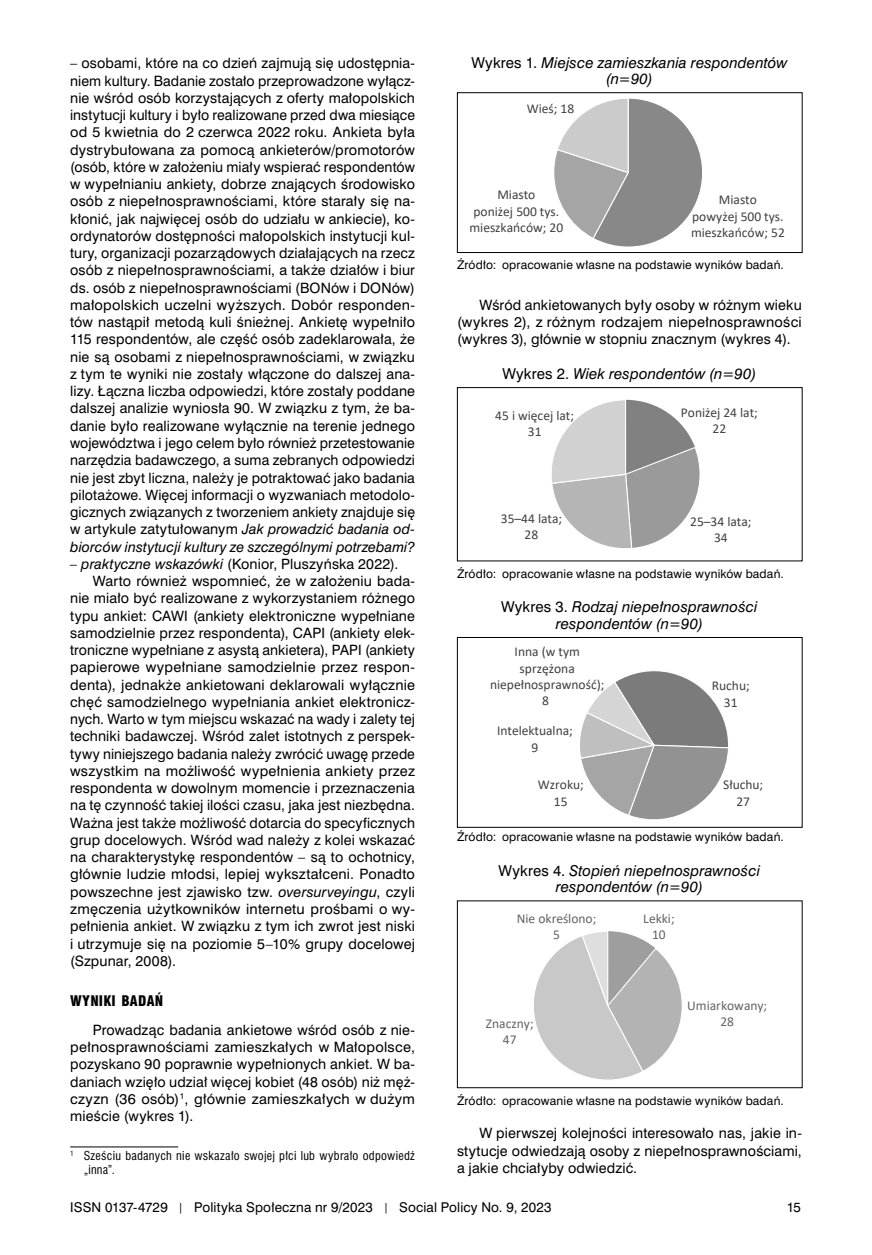
<style>
.page{position:relative;width:872px;height:1255px;background:#fff}
.page>*{position:absolute;margin:0;border:0;box-sizing:border-box;transform-origin:0 0}
.Tabela_tytuł_1_łam{font:15px/16.5px "Swis 721 PL Italic A";letter-spacing:.005em;color:#000;text-align:center}
.tekst_podstawowy_10{font:14.25px/17.2px "Swis 721 PL Roman A";letter-spacing:.01em;color:#000;text-align:justify}
.II_gr{font:14.25px "Swis 721 Blk Cn PL Regular A";letter-spacing:.025em;color:#000}
.t1{font:13.5px/16.2px "Calibri";color:#404040;text-align:center}
.t2{font:13.5px "Swis 721 PL Roman A";letter-spacing:.01em;color:#000}
.t3{font:13.5px/16.2px "Calibri";color:#646363;text-align:center}
.źródło_pod_tabelą_1{font:12px "Swis 721 PL Roman A";letter-spacing:.015em;color:#000}
.przypis{font:12px/13.5px "Swis 721 Cn PL Roman A";letter-spacing:.02em;color:#000}
.s1{font-family:"Swis 721 PL Italic A"}
.s2{font-family:"Swis 721 PL Roman A"}
.s3{font-size:10.5px}
</style>
<div class="page">
<hr style="left:70px;top:1146px;width:108px;height:1px;background:#000">
<svg style="left:554px;top:98px;width:148px;height:149px"></svg>
<div style="left:457px;top:92px;width:345px;height:161px;border:1px solid #000"></div>
<svg style="left:552px;top:399px;width:148px;height:149px"></svg>
<div style="left:457px;top:387px;width:345px;height:174px;border:1px solid #000"></div>
<svg style="left:580px;top:671px;width:148px;height:149px"></svg>
<div style="left:457px;top:637px;width:345px;height:190px;border:1px solid #000"></div>
<svg style="left:534px;top:931px;width:148px;height:149px"></svg>
<div style="left:457px;top:900px;width:345px;height:188px;border:1px solid #000"></div>
<p class="tekst_podstawowy_10" style="left:70px;top:54px;width:346px">– osobami, które na co dzień zajmują się udostępnia&shy;niem kultury. Badanie zostało przeprowadzone wyłącz&shy;nie wśród osób korzystających z oferty małopolskich instytucji kultury i było realizowane przed dwa miesiące od 5 kwietnia do 2 czerwca 2022 roku. Ankieta była dystrybułowana za pomocą ankieterów/promotorów (osób, które w założeniu miały wspierać respondentów w wypełnianiu ankiety, dobrze znających środowisko osób z niepełnosprawnościami, które starały się na&shy;kłonić, jak najwięcej osób do udziału w ankiecie), ko&shy;ordynatorów dostępności małopolskich instytucji kul&shy;tury, organizacji pozarządowych działających na rzecz osób z niepełnosprawnościami, a także działów i biur ds. osób z niepełnosprawnościami (BONów i DONów) małopolskich uczelni wyższych. Dobór responden&shy;tów nastąpił metodą kuli śnieżnej. Ankietę wypełniło 115 respondentów, ale część osób zadeklarowała, że nie są osobami z niepełnosprawnościami, w związku z tym te wyniki nie zostały włączone do dalszej ana&shy;lizy. Łączna liczba odpowiedzi, które zostały poddane dalszej analizie wyniosła 90. W związku z tym, że ba&shy;danie było realizowane wyłącznie na terenie jednego województwa i jego celem było również przetestowanie narzędzia badawczego, a suma zebranych odpowiedzi nie jest zbyt liczna, należy je potraktować jako badania pilotażowe. Więcej informacji o wyzwaniach metodolo&shy;gicznych związanych z tworzeniem ankiety znajduje się w artykule zatytułowanym <span class="s1">Jak prowadzić badania od&shy;biorców instytucji kultury ze szczególnymi potrzebami?</span></p>
<p class="tekst_podstawowy_10" style="left:70px;top:555px;width:329px"><span class="s1">– praktyczne wskazówki</span> (Konior, Pluszyńska 2022).</p>
<p class="tekst_podstawowy_10" style="left:70px;top:572px;width:346px;text-indent:22px">Warto również wspomnieć, że w założeniu bada&shy;nie miało być realizowane z wykorzystaniem różnego typu ankiet: CAWI (ankiety elektroniczne wypełniane samodzielnie przez respondenta), CAPI (ankiety elek&shy;troniczne wypełniane z asystą ankietera), PAPI (ankiety papierowe wypełniane samodzielnie przez respon&shy;denta), jednakże ankietowani deklarowali wyłącznie chęć samodzielnego wypełniania ankiet elektronicz&shy;nych. Warto w tym miejscu wskazać na wady i zalety tej techniki badawczej. Wśród zalet istotnych z perspek&shy;tywy niniejszego badania należy zwrócić uwagę przede wszystkim na możliwość wypełnienia ankiety przez respondenta w dowolnym momencie i przeznaczenia na tę czynność takiej ilości czasu, jaka jest niezbędna.<br>Ważna jest także możliwość dotarcia do specyficznych grup docelowych. Wśród wad należy z kolei wskazać na charakterystykę respondentów – są to ochotnicy, głównie ludzie młodsi, lepiej wykształceni. Ponadto powszechne jest zjawisko tzw. <span class="s1">oversurveyingu</span>, czyli zmęczenia użytkowników internetu prośbami o wy&shy;pełnienia ankiet. W związku z tym ich zwrot jest niski i utrzymuje się na poziomie 5–10% grupy docelowej (Szpunar, 2008).</p>
<p class="II_gr" style="left:70px;top:991px;width:95px">WYNIKI BADAŃ</p>
<p class="tekst_podstawowy_10" style="left:70px;top:1020px;width:346px;text-indent:22px">Prowadząc badania ankietowe wśród osób z nie&shy;pełnosprawnościami zamieszkałych w Małopolsce, pozyskano 90 poprawnie wypełnionych ankiet. W ba&shy;daniach wzięło udział więcej kobiet (48 osób) niż męż&shy;czyzn (36 osób)<sup>1</sup>, głównie zamieszkałych w dużym mieście (wykres 1).</p>
<p class="przypis" style="left:84px;top:1149px;width:333px;text-indent:-14px"><sup>1</sup> Sześciu badanych nie wskazało swojej płci lub wybrało odpowiedź „inna”.</p>
<p class="Tabela_tytuł_1_łam" style="left:471px;top:54px;width:317px"><span class="s2">Wykres 1.</span> Miejsce zamieszkania respondentów (n=90)</p>
<p class="t1" style="left:526px;top:100px;width:49px">Wieś; 18</p>
<p class="t1" style="left:469px;top:186px;width:95px">Miasto<br>poniżej 500 tys. mieszkańców; 20</p>
<p class="t1" style="left:691px;top:191px;width:95px">Miasto<br>powyżej 500 tys. mieszkańców; 52</p>
<p class="źródło_pod_tabelą_1" style="left:457px;top:258px;width:328px">Źródło: opracowanie własne na podstawie wyników badań.</p>
<p class="tekst_podstawowy_10" style="left:457px;top:296px;width:346px;text-indent:22px">Wśród ankietowanych były osoby w różnym wieku (wykres 2), z różnym rodzajem niepełnosprawności (wykres 3), głównie w stopniu znacznym (wykres 4).</p>
<p class="Tabela_tytuł_1_łam" style="left:502px;top:365px;width:255px"><span class="s2">Wykres 2.</span> Wiek respondentów (n=90)</p>
<p class="t1" style="left:495px;top:407px;width:80px">45 i więcej lat;<br>31</p>
<p class="t1" style="left:501px;top:510px;width:63px">35–44 lata;<br>28</p>
<p class="t1" style="left:681px;top:404px;width:79px">Poniżej 24 lat;<br>22</p>
<p class="t1" style="left:690px;top:513px;width:63px">25–34 lata;<br>34</p>
<p class="źródło_pod_tabelą_1" style="left:457px;top:566px;width:328px">Źródło: opracowanie własne na podstawie wyników badań.</p>
<p class="Tabela_tytuł_1_łam" style="left:501px;top:598px;width:258px"><span class="s2">Wykres 3.</span> Rodzaj niepełnosprawności respondentów (n=90)</p>
<p class="t1" style="left:490px;top:643px;width:116px">Inna (w tym sprzężona niepełnosprawność);<br>8</p>
<p class="t1" style="left:497px;top:722px;width:77px">Intelektualna;<br>9</p>
<p class="t1" style="left:538px;top:776px;width:48px">Wzroku;<br>15</p>
<p class="t1" style="left:712px;top:677px;width:39px">Ruchu;<br>31</p>
<p class="t1" style="left:723px;top:776px;width:41px">Słuchu;<br>27</p>
<p class="źródło_pod_tabelą_1" style="left:457px;top:829px;width:328px">Źródło: opracowanie własne na podstawie wyników badań.</p>
<p class="Tabela_tytuł_1_łam" style="left:498px;top:862px;width:263px"><span class="s2">Wykres 4.</span> Stopień niepełnosprawności respondentów (n=90)</p>
<p class="t3" style="left:517px;top:910px;width:81px">Nie określono;<br>5</p>
<p class="t3" style="left:643px;top:910px;width:33px">Lekki;<br>10</p>
<p class="t3" style="left:687px;top:997px;width:81px">Umiarkowany;</p>
<p class="t3" style="left:486px;top:1015px;width:49px">Znaczny;</p>
<p class="t3" style="left:720px;top:1013px;width:15px">28</p>
<p class="t3" style="left:503px;top:1031px;width:15px">47</p>
<p class="źródło_pod_tabelą_1" style="left:457px;top:1092px;width:328px">Źródło: opracowanie własne na podstawie wyników badań.</p>
<p class="tekst_podstawowy_10" style="left:457px;top:1124px;width:346px;text-indent:22px">W pierwszej kolejności interesowało nas, jakie in&shy;stytucje odwiedzają osoby z niepełnosprawnościami, a jakie chciałyby odwiedzić.</p>
<p class="t2" style="left:70px;top:1199px;width:483px">ISSN 0137-4729 <span class="s3">|</span> Polityka Społeczna nr 9/2023 <span class="s3">|</span> Social Policy No. 9, 2023</p>
<p class="t2" style="left:786px;top:1199px;width:16px">15</p>
</div>
